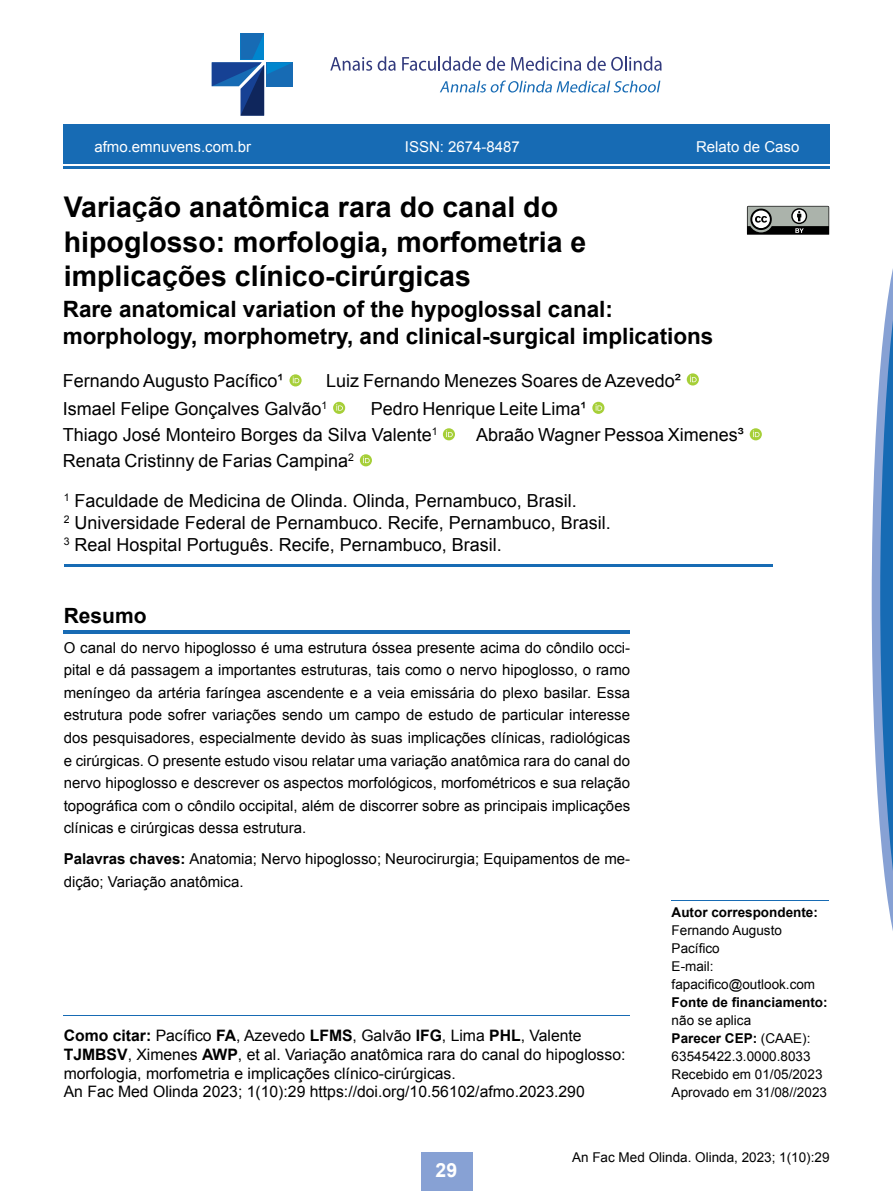
<style>
.page{position:relative;width:893px;height:1191px;background:#fff}
.page>*{position:absolute;margin:0;border:0;box-sizing:border-box;transform-origin:0 0}
.t1{font:700 28.5px/34.2px "Arial";color:#000}
.t2{font:700 22.5px/27px "Arial";color:#000}
.t3{font:700 21px "Arial";color:#000}
.t4{font:700 19.5px "Arial";color:#fff}
.t5{font:18px/21.6px "Arial";color:#000}
.t6{font:15.75px/18.9px "Arial";color:#000}
.t7{font:15px/22.5px "Arial";color:#000;text-align:justify}
.t8{font:15px "Arial";color:#fff}
.t9{font:13.5px/18px "Arial";color:#000}
.t10{font:700 13.5px "Arial";color:#000}
.t11{font:10.5px "Arial";color:#000}
.s1{font-weight:700}
</style>
<div class="page">
<svg style="left:747px;top:206px;width:82px;height:29px;background:#757975"></svg>
<hr style="left:63px;top:166px;width:766px;height:3px;background:#176bb4">
<div style="left:63px;top:124px;width:766px;height:40px;background:#176bb4"></div>
<div style="left:421px;top:1152px;width:51px;height:39px;background:#87a1d4"></div>
<svg style="left:212px;top:33px;width:81px;height:83px"></svg>
<svg style="left:330px;top:57px;width:42px;height:14px"></svg>
<svg style="left:378px;top:56px;width:18px;height:15px"></svg>
<svg style="left:402px;top:56px;width:103px;height:15px"></svg>
<svg style="left:511px;top:56px;width:70px;height:15px"></svg>
<svg style="left:587px;top:56px;width:75px;height:15px"></svg>
<svg style="left:440px;top:80px;width:220px;height:13px"></svg>
<hr style="left:64px;top:564px;width:708px;height:3px;background:#176bb4">
<hr style="left:64px;top:1015px;width:566px;height:1px;background:#176bb4">
<hr style="left:64px;top:630px;width:566px;height:3px;background:#176bb4">
<svg style="left:289px;top:374px;width:13px;height:12px"></svg>
<svg style="left:293px;top:376px;width:6px;height:7px"></svg>
<div style="left:443px;top:428px;width:12px;height:12px;background:#a6cf38;border-radius:50%"></div>
<svg style="left:446px;top:430px;width:7px;height:7px"></svg>
<svg style="left:592px;top:402px;width:12px;height:12px"></svg>
<svg style="left:596px;top:404px;width:6px;height:6px"></svg>
<svg style="left:333px;top:402px;width:12px;height:12px"></svg>
<svg style="left:336px;top:404px;width:7px;height:6px"></svg>
<svg style="left:750px;top:428px;width:12px;height:12px"></svg>
<svg style="left:753px;top:430px;width:6px;height:7px"></svg>
<svg style="left:687px;top:373px;width:12px;height:12px"></svg>
<svg style="left:690px;top:375px;width:7px;height:7px"></svg>
<div style="left:360px;top:454px;width:12px;height:12px;background:#a6cf38;border-radius:50%"></div>
<svg style="left:363px;top:456px;width:7px;height:7px"></svg>
<hr style="left:672px;top:900px;width:157px;height:1px;background:#176bb4">
<svg style="left:872px;top:268px;width:21px;height:663px"></svg>
<p class="t8" style="left:94px;top:137px;width:158px">afmo.emnuvens.com.br</p>
<p class="t8" style="left:405px;top:137px;width:117px">ISSN: 2674-8487</p>
<p class="t8" style="left:696px;top:137px;width:105px">Relato de Caso</p>
<h1 class="t1" style="left:64px;top:191px;width:524px">Variação anatômica rara do canal do hipoglosso: morfologia, morfometria e implicações clínico-cirúrgicas</h1>
<h2 class="t2" style="left:63px;top:296px;width:652px">Rare anatomical variation of the hypoglossal canal: morphology, morphometry, and clinical-surgical implications</h2>
<p class="t5" style="left:326px;top:369px;width:356px">Luiz Fernando Menezes Soares de Azevedo²</p>
<p class="t5" style="left:63px;top:370px;width:222px">Fernando Augusto Pacífico¹</p>
<p class="t5" style="left:63px;top:424px;width:376px">Thiago José Monteiro Borges da Silva Valente<sup>1</sup></p>
<p class="t11" style="left:321px;top:398px;width:7px">1</p>
<p class="t5" style="left:63px;top:398px;width:260px">Ismael Felipe Gonçalves Galvão</p>
<p class="t5" style="left:371px;top:398px;width:217px">Pedro Henrique Leite Lima¹</p>
<p class="t5" style="left:476px;top:424px;width:269px">Abraão Wagner Pessoa Ximenes³</p>
<p class="t5" style="left:63px;top:450px;width:293px">Renata Cristinny de Farias Campina<sup>2</sup></p>
<p class="t5" style="left:64px;top:490px;width:549px"><sup>1</sup> Faculdade de Medicina de Olinda. Olinda, Pernambuco, Brasil.<br><sup>2</sup> Universidade Federal de Pernambuco. Recife, Pernambuco, Brasil.<br><sup>3</sup> Real Hospital Português. Recife, Pernambuco, Brasil.</p>
<h3 class="t3" style="left:64px;top:602px;width:84px">Resumo</h3>
<p class="t7" style="left:64px;top:636px;width:568px">O canal do nervo hipoglosso é uma estrutura óssea presente acima do côndilo occi&shy;pital e dá passagem a importantes estruturas, tais como o nervo hipoglosso, o ramo meníngeo da artéria faríngea ascendente e a veia emissária do plexo basilar. Essa estrutura pode sofrer variações sendo um campo de estudo de particular interesse dos pesquisadores, especialmente devido às suas implicações clínicas, radiológicas e cirúrgicas. O presente estudo visou relatar uma variação anatômica rara do canal do nervo hipoglosso e descrever os aspectos morfológicos, morfométricos e sua relação topográfica com o côndilo occipital, além de discorrer sobre as principais implicações clínicas e cirúrgicas dessa estrutura.</p>
<p class="t7" style="left:64px;top:847px;width:568px"><span class="s1">Palavras chaves:</span> Anatomia; Nervo hipoglosso; Neurocirurgia; Equipamentos de me&shy;dição; Variação anatômica.</p>
<p class="t6" style="left:64px;top:1025px;width:563px"><span class="s1">Como citar:</span> Pacífico <span class="s1">FA</span>, Azevedo <span class="s1">LFMS</span>, Galvão <span class="s1">IFG</span>, Lima <span class="s1">PHL</span>, Valente <span class="s1">TJMBSV</span>, Ximenes <span class="s1">AWP</span>, et al. Variação anatômica rara do canal do hipoglosso: morfologia, morfometria e implicações clínico-cirúrgicas.<br>An Fac Med Olinda 2023; 1(10):29 https://doi.org/10.56102/afmo.2023.290</p>
<p class="t10" style="left:672px;top:903px;width:148px">Autor correspondente:</p>
<p class="t9" style="left:672px;top:921px;width:145px">Fernando Augusto<br>Pacífico<br>E-mail: fapacifico@outlook.com</p>
<p class="t10" style="left:672px;top:993px;width:158px">Fonte de financiamento:</p>
<p class="t9" style="left:672px;top:1011px;width:157px">não se aplica<br><span class="s1">Parecer CEP:</span> (CAAE):<br>63545422.3.0000.8033<br>Recebido em 01/05/2023<br>Aprovado em 31/08//2023</p>
<h3 class="t4" style="left:436px;top:1157px;width:23px">29</h3>
<p class="t9" style="left:572px;top:1148px;width:259px">An Fac Med Olinda. Olinda, 2023; 1(10):29</p>
</div>
